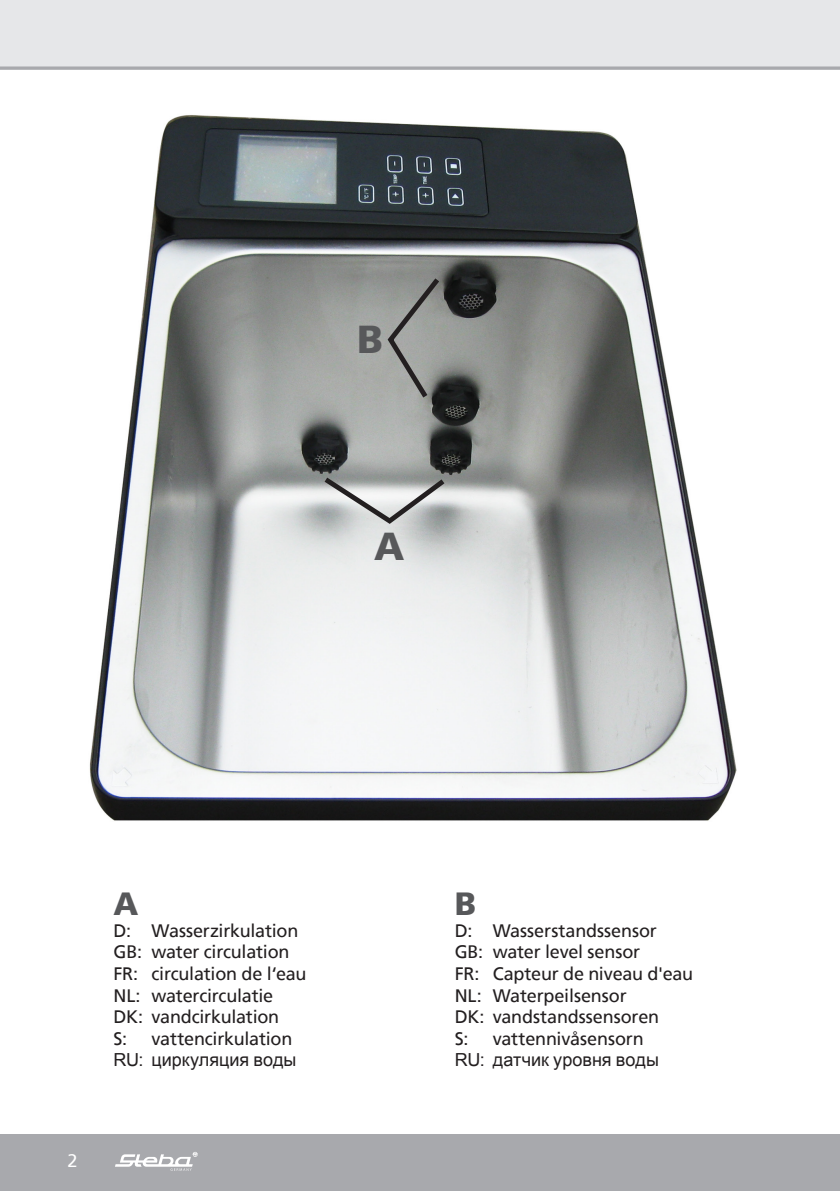
<style>
.page{position:relative;width:840px;height:1191px;background:#fff}
.page>*{position:absolute;margin:0;border:0;box-sizing:border-box;transform-origin:0 0}
.t1{font:900 38.8px "Frutiger";color:#57585a}
.t2{font:900 32px "Frutiger";color:#57585a}
.t3{font:18px/21.6px "Frutiger";letter-spacing:-.01em;color:#231f20}
.t4{font:18px "Arial";color:#231f20}
.t5{font:18px "Frutiger";color:#fff}
</style>
<div class="page">
<div style="left:0;top:0;width:839px;height:68px;background:#e6e7e9"></div>
<hr style="left:839px;top:1134px;width:1px;height:57px;background:#a8a9ad">
<div style="left:0;top:1134px;width:839px;height:57px;background:#a8a9ad"></div>
<svg style="left:115px;top:1152px;width:82px;height:18px"></svg>
<svg style="left:0;top:66px;width:839px;height:4px;background:#b3b4b8"></svg>
<img style="left:89px;top:115px;width:648px;height:706px">
<svg style="left:319px;top:473px;width:130px;height:54px;background:#b3b5b5"></svg>
<svg style="left:384px;top:273px;width:60px;height:130px;background:#8e908d"></svg>
<h1 class="t1" style="left:357px;top:315px;width:27px">B</h1>
<h1 class="t1" style="left:374px;top:523px;width:32px">A</h1>
<p class="t5" style="left:67px;top:1149px;width:12px">2</p>
<h2 class="t2" style="left:113px;top:884px;width:26px">A</h2>
<p class="t3" style="left:113px;top:919px;width:194px">D: Wasserzirkulation<br>GB: water circulation<br>FR: circulation de l‘eau<br>NL: watercirculatie<br>DK: vandcirkulation<br>S:</p>
<p class="t3" style="left:151px;top:1027px;width:142px">vattencirkulation</p>
<p class="t4" style="left:113px;top:1048px;width:184px">RU: циркуляция воды</p>
<h2 class="t2" style="left:454px;top:884px;width:23px">B</h2>
<p class="t3" style="left:454px;top:919px;width:240px">D: Wasserstandssensor<br>GB: water level sensor<br>FR: Capteur de niveau d'eau<br>NL: Waterpeilsensor<br>DK: vandstandssensoren<br>S:</p>
<p class="t3" style="left:492px;top:1027px;width:152px">vattennivåsensorn</p>
<p class="t4" style="left:454px;top:1048px;width:206px">RU: датчик уровня воды</p>
</div>
